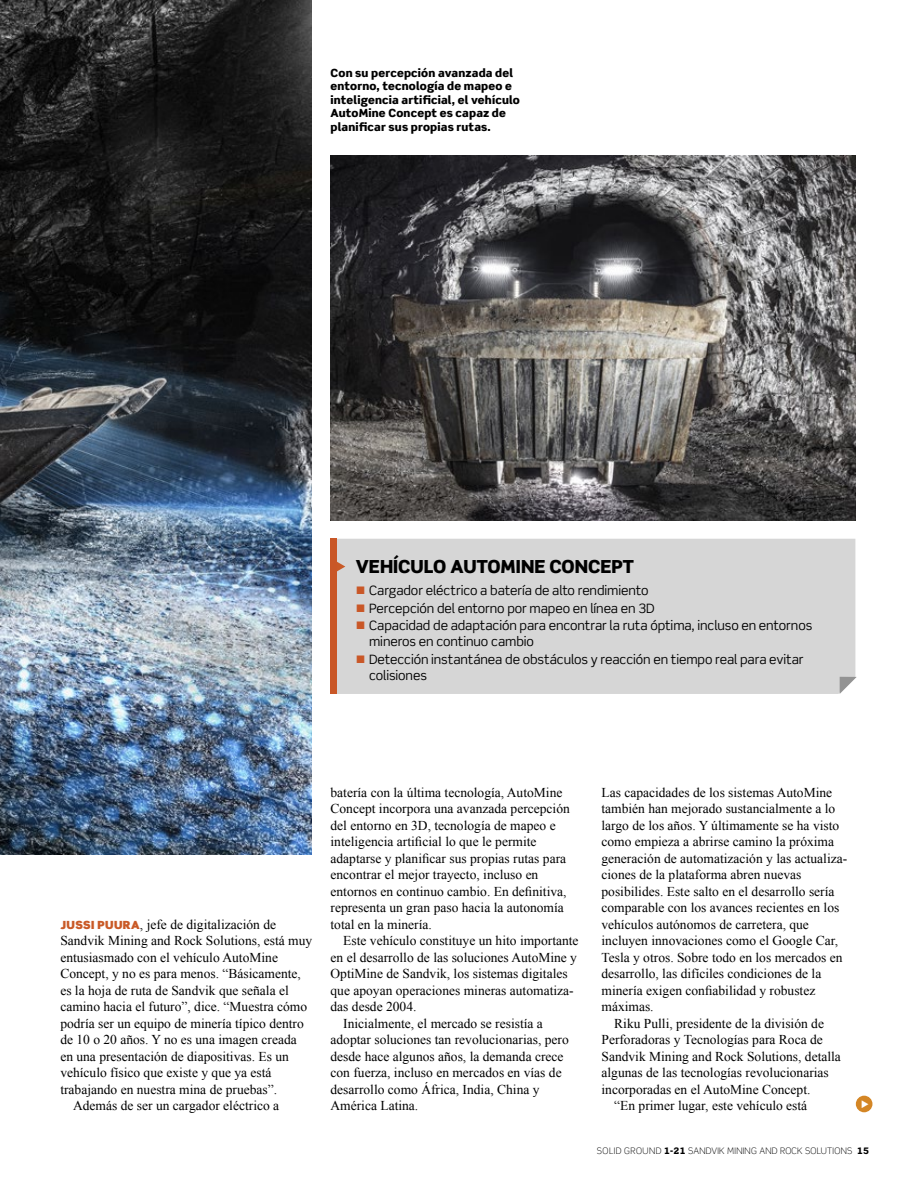
<style>
.page{position:relative;width:915px;height:1191px;background:#fff}
.page>*{position:absolute;margin:0;border:0;box-sizing:border-box;transform-origin:0 0}
.t1{font:900 18px "Scene Pro";color:#000}
.t2{font:13.5px/16.5px "Times New Roman WGL";color:#000}
.t3{font:12.9px/15.8px "Scene Pro";letter-spacing:-.01em;color:#000}
.t4{font:900 11.25px/13.5px "Scene Pro";letter-spacing:.015em;color:#000}
.t5{font:300 9px "Scene Pro";letter-spacing:.025em;color:#000}
.s1{color:#c95727}
.s2{font-family:"Scene Pro";font-weight:900;font-size:11.25px;color:#c95a27}
.s3{font-weight:900}
</style>
<div class="page">
<img style="left:0;top:0;width:311px;height:854px">
<img style="left:330px;top:156px;width:525px;height:364px">
<div style="left:336px;top:539px;width:519px;height:155px;background:#d6d6d6"></div>
<svg style="left:336px;top:561px;width:9px;height:10px"></svg>
<div style="left:330px;top:539px;width:6px;height:155px;background:#c95727"></div>
<svg style="left:839px;top:677px;width:17px;height:17px"></svg>
<div style="left:855px;top:1095px;width:17px;height:17px;background:#d48625;border-radius:50%"></div>
<p class="t4" style="left:330px;top:66px;width:191px">Con su percepción avanzada del entorno, tecnología de mapeo e inteligencia artificial, el vehículo<br>AutoMine Concept es capaz de planificar sus propias rutas.</p>
<h1 class="t1" style="left:355px;top:555px;width:280px">VEHÍCULO AUTOMINE CONCEPT</h1>
<p class="t3" style="left:355px;top:582px;width:294px"><span class="s1">■</span> Cargador eléctrico a batería de alto rendimiento</p>
<p class="t3" style="left:355px;top:600px;width:300px"><span class="s1">■</span> Percepción del entorno por mapeo en línea en 3D</p>
<p class="t3" style="left:369px;top:618px;width:444px;text-indent:-13px"><span class="s1">■</span> Capacidad de adaptación para encontrar la ruta óptima, incluso en entornos mineros en continuo cambio</p>
<p class="t3" style="left:369px;top:651px;width:436px;text-indent:-13px"><span class="s1">■</span> Detección instantánea de obstáculos y reacción en tiempo real para evitar colisiones</p>
<p class="t2" style="left:60px;top:916px;width:217px"><span class="s2">JUSSI PUURA</span>, jefe de digitalización de</p>
<p class="t2" style="left:60px;top:932px;width:253px">Sandvik Mining and Rock Solutions, está muy</p>
<p class="t2" style="left:60px;top:949px;width:219px">entusiasmado con el vehículo AutoMine</p>
<p class="t2" style="left:60px;top:965px;width:242px">Concept, y no es para menos. “Básicamente,</p>
<p class="t2" style="left:60px;top:982px;width:230px">es la hoja de ruta de Sandvik que señala el</p>
<p class="t2" style="left:60px;top:998px;width:248px">camino hacia el futuro”, dice. “Muestra cómo</p>
<p class="t2" style="left:60px;top:1015px;width:245px">podría ser un equipo de minería típico dentro</p>
<p class="t2" style="left:60px;top:1031px;width:238px">de 10 o 20 años. Y no es una imagen creada</p>
<p class="t2" style="left:60px;top:1048px;width:230px">en una presentación de diapositivas. Es un</p>
<p class="t2" style="left:60px;top:1064px;width:213px">vehículo físico que existe y que ya está</p>
<p class="t2" style="left:60px;top:1080px;width:218px">trabajando en nuestra mina de pruebas”.</p>
<p class="t2" style="left:73px;top:1097px;width:207px">Además de ser un cargador eléctrico a</p>
<p class="t2" style="left:330px;top:783px;width:241px">batería con la última tecnología, AutoMine Concept incorpora una avanzada percepción del entorno en 3D, tecnología de mapeo e inteligencia artificial lo que le permite adaptarse y planificar sus propias rutas para encontrar el mejor trayecto, incluso en entornos en continuo cambio. En definitiva, representa un gran paso hacia la autonomía total en la minería.</p>
<p class="t2" style="left:343px;top:932px;width:237px">Este vehículo constituye un hito importante</p>
<p class="t2" style="left:330px;top:948px;width:248px">en el desarrollo de las soluciones AutoMine y</p>
<p class="t2" style="left:330px;top:965px;width:239px">OptiMine de Sandvik, los sistemas digitales</p>
<p class="t2" style="left:330px;top:981px;width:244px">que apoyan operaciones mineras automatiza-</p>
<p class="t2" style="left:330px;top:998px;width:87px">das desde 2004.</p>
<p class="t2" style="left:343px;top:1014px;width:201px">Inicialmente, el mercado se resistía a</p>
<p class="t2" style="left:330px;top:1031px;width:240px">adoptar soluciones tan revolucionarias, pero</p>
<p class="t2" style="left:330px;top:1047px;width:234px">desde hace algunos años, la demanda crece</p>
<p class="t2" style="left:330px;top:1064px;width:232px">con fuerza, incluso en mercados en vías de</p>
<p class="t2" style="left:330px;top:1080px;width:210px">desarrollo como África, India, China y</p>
<p class="t2" style="left:330px;top:1097px;width:89px">América Latina.</p>
<p class="t2" style="left:601px;top:784px;width:232px">Las capacidades de los sistemas AutoMine</p>
<p class="t2" style="left:601px;top:800px;width:235px">también han mejorado sustancialmente a lo</p>
<p class="t2" style="left:601px;top:817px;width:239px">largo de los años. Y últimamente se ha visto</p>
<p class="t2" style="left:601px;top:833px;width:234px">como empieza a abrirse camino la próxima</p>
<p class="t2" style="left:601px;top:850px;width:247px">generación de automatización y las actualiza-</p>
<p class="t2" style="left:601px;top:866px;width:201px">ciones de la plataforma abren nuevas</p>
<p class="t2" style="left:601px;top:883px;width:234px">posibilides. Este salto en el desarrollo sería</p>
<p class="t2" style="left:601px;top:899px;width:239px">comparable con los avances recientes en los</p>
<p class="t2" style="left:601px;top:916px;width:209px">vehículos autónomos de carretera, que</p>
<p class="t2" style="left:601px;top:932px;width:238px">incluyen innovaciones como el Google Car,</p>
<p class="t2" style="left:601px;top:948px;width:242px">Tesla y otros. Sobre todo en los mercados en</p>
<p class="t2" style="left:601px;top:965px;width:221px">desarrollo, las difíciles condiciones de la</p>
<p class="t2" style="left:601px;top:981px;width:215px">minería exigen confiabilidad y robustez</p>
<p class="t2" style="left:601px;top:998px;width:54px">máximas.</p>
<p class="t2" style="left:614px;top:1014px;width:211px">Riku Pulli, presidente de la división de</p>
<p class="t2" style="left:601px;top:1031px;width:223px">Perforadoras y Tecnologías para Roca de</p>
<p class="t2" style="left:601px;top:1047px;width:241px">Sandvik Mining and Rock Solutions, detalla</p>
<p class="t2" style="left:601px;top:1064px;width:229px">algunas de las tecnologías revolucionarias</p>
<p class="t2" style="left:601px;top:1080px;width:210px">incorporadas en el AutoMine Concept.</p>
<p class="t2" style="left:614px;top:1097px;width:194px">“En primer lugar, este vehículo está</p>
<p class="t5" style="left:596px;top:1145px;width:273px">SOLID GROUND <span class="s3">1-21</span> SANDVIK MINING AND ROCK SOLUTIONS <span class="s3">15</span></p>
</div>
